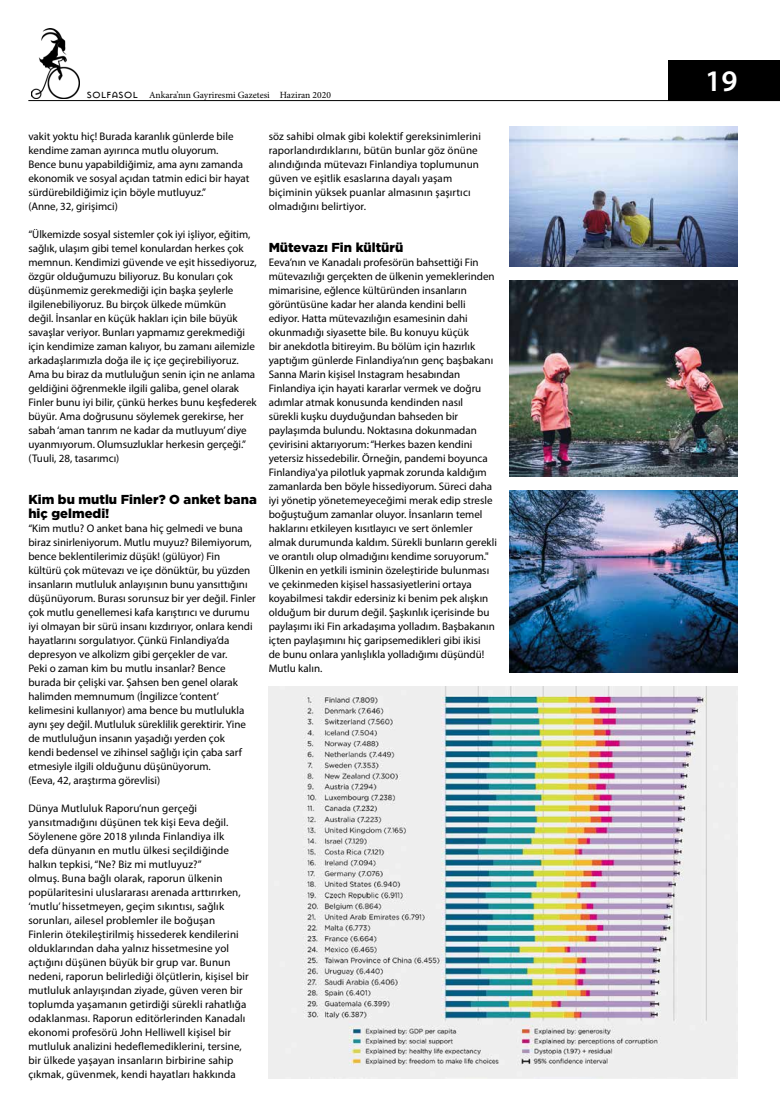
<style>
.page{position:relative;width:780px;height:1120px;background:#fff}
.page>*{position:absolute;margin:0;border:0;box-sizing:border-box;transform-origin:0 0}
.t1{font:600 30px "Myriad Pro";color:#fff}
.t2{font:900 13px/14px "Gotham";color:#000}
.t3{font:11px/14px "Myriad Pro";color:#000}
.t4{font:9.5px "Minion Pro";color:#000}
.s1{font-family:"Mason Sans";font-size:14px}
</style>
<div class="page">
<div style="left:668px;top:60px;width:112px;height:41px;background:#000"></div>
<hr style="left:28px;top:100px;width:752px;height:1px;background:#000">
<img style="left:31px;top:28px;width:49px;height:71px">
<img style="left:269px;top:686px;width:468px;height:392px">
<img style="left:509px;top:126px;width:228px;height:140px">
<img style="left:509px;top:280px;width:228px;height:196px">
<img style="left:509px;top:490px;width:228px;height:182px">
<p class="t4" style="left:87px;top:89px;width:245px"><span class="s1">solfasol</span> Ankara’nın Gayriresmi Gazetesi Haziran 2020</p>
<p class="t3" style="left:28px;top:130px;width:222px">vakit yoktu hiç! Burada karanlık günlerde bile kendime zaman ayırınca mutlu oluyorum.<br>Bence bunu yapabildiğimiz, ama aynı zamanda ekonomik ve sosyal açıdan tatmin edici bir hayat sürdürebildiğimiz için böyle mutluyuz.”<br>(Anne, 32, girişimci)</p>
<p class="t3" style="left:28px;top:228px;width:230px">“Ülkemizde sosyal sistemler çok iyi işliyor, eğitim, sağlık, ulaşım gibi temel konulardan herkes çok memnun. Kendimizi güvende ve eşit hissediyoruz, özgür olduğumuzu biliyoruz. Bu konuları çok düşünmemiz gerekmediği için başka şeylerle ilgilenebiliyoruz. Bu birçok ülkede mümkün<br>değil. İnsanlar en küçük hakları için bile büyük savaşlar veriyor. Bunları yapmamız gerekmediği için kendimize zaman kalıyor, bu zamanı ailemizle arkadaşlarımızla doğa ile iç içe geçirebiliyoruz.<br>Ama bu biraz da mutluluğun senin için ne anlama geldiğini öğrenmekle ilgili galiba, genel olarak Finler bunu iyi bilir, çünkü herkes bunu keşfederek büyür. Ama doğrusunu söylemek gerekirse, her sabah ‘aman tanrım ne kadar da mutluyum’ diye uyanmıyorum. Olumsuzluklar herkesin gerçeği.” (Tuuli, 28, tasarımcı)</p>
<p class="t2" style="left:28px;top:492px;width:230px">Kim bu mutlu Finler? O anket bana hiç gelmedi!</p>
<p class="t3" style="left:28px;top:522px;width:229px">“Kim mutlu? O anket bana hiç gelmedi ve buna biraz sinirleniyorum. Mutlu muyuz? Bilemiyorum, bence beklentilerimiz düşük! (gülüyor) Fin kültürü çok mütevazı ve içe dönüktür, bu yüzden insanların mutluluk anlayışının bunu yansıttığını düşünüyorum. Burası sorunsuz bir yer değil. Finler çok mutlu genellemesi kafa karıştırıcı ve durumu iyi olmayan bir sürü insanı kızdırıyor, onlara kendi hayatlarını sorgulatıyor. Çünkü Finlandiya’da depresyon ve alkolizm gibi gerçekler de var.<br>Peki o zaman kim bu mutlu insanlar? Bence burada bir çelişki var. Şahsen ben genel olarak halimden memnumum (İngilizce ‘content’ kelimesini kullanıyor) ama bence bu mutlulukla aynı şey değil. Mutluluk süreklilik gerektirir. Yine de mutluluğun insanın yaşadığı yerden çok<br>kendi bedensel ve zihinsel sağlığı için çaba sarf etmesiyle ilgili olduğunu düşünüyorum.<br>(Eeva, 42, araştırma görevlisi)</p>
<p class="t3" style="left:28px;top:802px;width:222px">Dünya Mutluluk Raporu’nun gerçeği yansıtmadığını düşünen tek kişi Eeva değil.<br>Söylenene göre 2018 yılında Finlandiya ilk<br>defa dünyanın en mutlu ülkesi seçildiğinde halkın tepkisi, “Ne? Biz mi mutluyuz?”<br>olmuş. Buna bağlı olarak, raporun ülkenin popülaritesini uluslararası arenada arttırırken, ‘mutlu’ hissetmeyen, geçim sıkıntısı, sağlık sorunları, ailesel problemler ile boğuşan Finlerin ötekileştirilmiş hissederek kendilerini olduklarından daha yalnız hissetmesine yol açtığını düşünen büyük bir grup var. Bunun nedeni, raporun belirlediği ölçütlerin, kişisel bir mutluluk anlayışından ziyade, güven veren bir toplumda yaşamanın getirdiği sürekli rahatlığa odaklanması. Raporun editörlerinden Kanadalı ekonomi profesörü John Helliwell kişisel bir mutluluk analizini hedeflemediklerini, tersine, bir ülkede yaşayan insanların birbirine sahip çıkmak, güvenmek, kendi hayatları hakkında</p>
<p class="t3" style="left:269px;top:130px;width:214px">söz sahibi olmak gibi kolektif gereksinimlerini raporlandırdıklarını, bütün bunlar göz önüne alındığında mütevazı Finlandiya toplumunun güven ve eşitlik esaslarına dayalı yaşam biçiminin yüksek puanlar almasının şaşırtıcı olmadığını belirtiyor.</p>
<p class="t2" style="left:269px;top:240px;width:136px">Mütevazı Fin kültürü</p>
<p class="t3" style="left:269px;top:256px;width:230px">Eeva’nın ve Kanadalı profesörün bahsettiği Fin mütevazılığı gerçekten de ülkenin yemeklerinden mimarisine, eğlence kültüründen insanların görüntüsüne kadar her alanda kendini belli ediyor. Hatta mütevazılığın esamesinin dahi okunmadığı siyasette bile. Bu konuyu küçük<br>bir anekdotla bitireyim. Bu bölüm için hazırlık yaptığım günlerde Finlandiya’nın genç başbakanı Sanna Marin kişisel Instagram hesabından Finlandiya için hayati kararlar vermek ve doğru adımlar atmak konusunda kendinden nasıl<br>sürekli kuşku duyduğundan bahseden bir paylaşımda bulundu. Noktasına dokunmadan çevirisini aktarıyorum: “Herkes bazen kendini yetersiz hissedebilir. Örneğin, pandemi boyunca Finlandiya'ya pilotluk yapmak zorunda kaldığım zamanlarda ben böyle hissediyorum. Süreci daha iyi yönetip yönetemeyeceğimi merak edip stresle boğuştuğum zamanlar oluyor. İnsanların temel haklarını etkileyen kısıtlayıcı ve sert önlemler almak durumunda kaldım. Sürekli bunların gerekli ve orantılı olup olmadığını kendime soruyorum." Ülkenin en yetkili isminin özeleştiride bulunması ve çekinmeden kişisel hassasiyetlerini ortaya koyabilmesi takdir edersiniz ki benim pek alışkın olduğum bir durum değil. Şaşkınlık içerisinde bu paylaşımı iki Fin arkadaşıma yolladım. Başbakanın içten paylaşımını hiç garipsemedikleri gibi ikisi<br>de bunu onlara yanlışlıkla yolladığımı düşündü!<br>Mutlu kalın.</p>
<h1 class="t1" style="left:705px;top:64px;width:34px">19</h1>
</div>
